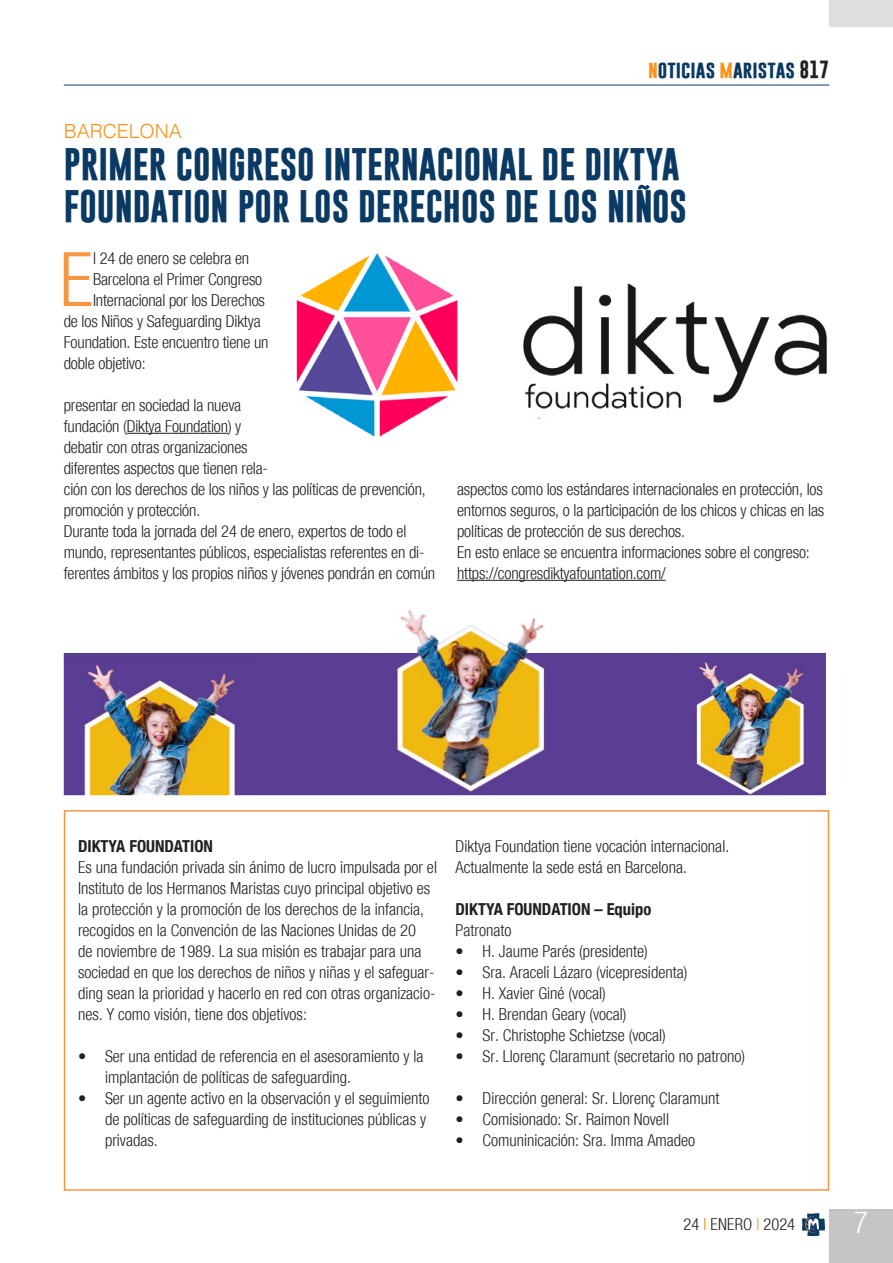
<style>
.page{position:relative;width:893px;height:1263px;background:#fff}
.page>*{position:absolute;margin:0;border:0;box-sizing:border-box;transform-origin:0 0}
.Testo_normal{font:300 condensed 75.3px "Helvetica Neue";color:#f79641}
.Titolo{font:700 33px/42px "Gobold";color:#0a3963}
.t1{font:300 condensed 30px "Helvetica Neue";color:#fff}
.Titolo-2{font:300 19.5px "Helvetica";color:#f7931d}
.t2{font:700 18px "Gobold";color:#0a3963}
.Testo_normal-2{font:300 condensed 16.5px/21px "Helvetica Neue";color:#231f20}
.Testo_normal-3{font:700 condensed 16.5px "Helvetica Neue";color:#231f20}
.s1{color:#f7931d}
.s2{color:#231f20}
</style>
<div class="page">
<div style="left:829px;top:1209px;width:64px;height:54px;background:#c4c5c4"></div>
<hr style="left:64px;top:85px;width:765px;height:1px;background:#0a3963">
<svg style="left:802px;top:1213px;width:23px;height:23px"></svg>
<div style="left:829px;top:0;width:64px;height:27px;background:#dddede"></div>
<hr style="left:127px;top:433px;width:101px;height:1px;background:#231f20">
<hr style="left:457px;top:580px;width:209px;height:1px;background:#231f20">
<img style="left:64px;top:610px;width:762px;height:185px">
<img style="left:296px;top:253px;width:531px;height:184px">
<div style="left:64px;top:810px;width:765px;height:381px;border:2px solid #f79641"></div>
<p class="t2" style="left:648px;top:57px;width:183px"><span class="s1">n</span>oticias <span class="s1">m</span>aristas <span class="s2">817</span></p>
<p class="Titolo-2" style="left:64px;top:114px;width:120px">BARCELONA</p>
<p class="Titolo" style="left:64px;top:143px;width:625px">PRIMER CONGRESO INTERNACIONAL DE DIKTYA<br>FOUNDATION POR LOS DERECHOS DE LOS NIÑOS</p>
<p class="Testo_normal" style="left:60px;top:236px;width:35px">E</p>
<p class="Testo_normal-2" style="left:93px;top:248px;width:158px">l 24 de enero se celebra en</p>
<p class="Testo_normal-2" style="left:93px;top:269px;width:171px">Barcelona el Primer Congreso</p>
<p class="Testo_normal-2" style="left:93px;top:290px;width:173px">Internacional por los Derechos</p>
<p class="Testo_normal-2" style="left:64px;top:311px;width:198px">de los Niños y Safeguarding Diktya</p>
<p class="Testo_normal-2" style="left:64px;top:332px;width:206px">Foundation. Este encuentro tiene un</p>
<p class="Testo_normal-2" style="left:64px;top:353px;width:83px">doble objetivo:</p>
<p class="Testo_normal-2" style="left:64px;top:395px;width:179px">presentar en sociedad la nueva fundación (Diktya Foundation) y</p>
<p class="Testo_normal-2" style="left:64px;top:437px;width:364px">debatir con otras organizaciones<br>diferentes aspectos que tienen rela-<br>ción con los derechos de los niños y las políticas de prevención, promoción y protección.</p>
<p class="Testo_normal-2" style="left:64px;top:521px;width:373px">Durante toda la jornada del 24 de enero, expertos de todo el mundo, representantes públicos, especialistas referentes en di&shy;ferentes ámbitos y los propios niños y jóvenes pondrán en común</p>
<p class="Testo_normal-2" style="left:457px;top:479px;width:369px;text-align:justify">aspectos como los estándares internacionales en protección, los entornos seguros, o la participación de los chicos y chicas en las políticas de protección de sus derechos.</p>
<p class="Testo_normal-2" style="left:457px;top:542px;width:354px">En esto enlace se encuentra informaciones sobre el congreso: https://congresdiktyafountation.com/</p>
<p class="Testo_normal-3" style="left:78px;top:832px;width:137px">DIKTYA FOUNDATION</p>
<p class="Testo_normal-2" style="left:78px;top:857px;width:360px">Es una fundación privada sin ánimo de lucro impulsada por el Instituto de los Hermanos Maristas cuyo principal objetivo es la protección y la promoción de los derechos de la infancia, recogidos en la Convención de las Naciones Unidas de 20<br>de noviembre de 1989. La sua misión es trabajar para una sociedad en que los derechos de niños y niñas y el safeguar&shy;ding sean la prioridad y hacerlo en red con otras organizacio&shy;nes. Y como visión, tiene dos objetivos:</p>
<p class="Testo_normal-2" style="left:105px;top:1046px;width:320px;text-indent:-27px">• Ser una entidad de referencia en el asesoramiento y la implantación de políticas de safeguarding.</p>
<p class="Testo_normal-2" style="left:105px;top:1088px;width:326px;text-indent:-27px">• Ser un agente activo en la observación y el seguimiento de políticas de safeguarding de instituciones públicas y privadas.</p>
<p class="Testo_normal-2" style="left:455px;top:836px;width:275px">Diktya Foundation tiene vocación internacional.</p>
<p class="Testo_normal-2" style="left:455px;top:857px;width:233px">Actualmente la sede está en Barcelona.</p>
<p class="Testo_normal-3" style="left:455px;top:895px;width:197px">DIKTYA FOUNDATION – Equipo</p>
<p class="Testo_normal-2" style="left:455px;top:920px;width:57px">Patronato</p>
<p class="Testo_normal-2" style="left:455px;top:941px;width:194px">• H. Jaume Parés (presidente)</p>
<p class="Testo_normal-2" style="left:455px;top:962px;width:233px">• Sra. Araceli Lázaro (vicepresidenta)</p>
<p class="Testo_normal-2" style="left:455px;top:983px;width:152px">• H. Xavier Giné (vocal)</p>
<p class="Testo_normal-2" style="left:455px;top:1004px;width:173px">• H. Brendan Geary (vocal)</p>
<p class="Testo_normal-2" style="left:455px;top:1025px;width:212px">• Sr. Christophe Schietzse (vocal)</p>
<p class="Testo_normal-2" style="left:455px;top:1046px;width:291px">• Sr. Llorenç Claramunt (secretario no patrono)</p>
<p class="Testo_normal-2" style="left:455px;top:1088px;width:265px">• Dirección general: Sr. Llorenç Claramunt</p>
<p class="Testo_normal-2" style="left:455px;top:1109px;width:215px">• Comisionado: Sr. Raimon Novell</p>
<p class="Testo_normal-2" style="left:455px;top:1130px;width:241px">• Comuninicación: Sra. Imma Amadeo</p>
<p class="Testo_normal-2" style="left:684px;top:1214px;width:113px">24 <span class="s1">I</span> ENERO <span class="s1">I</span> 2024</p>
<h3 class="t1" style="left:854px;top:1205px;width:16px">7</h3>
</div>
